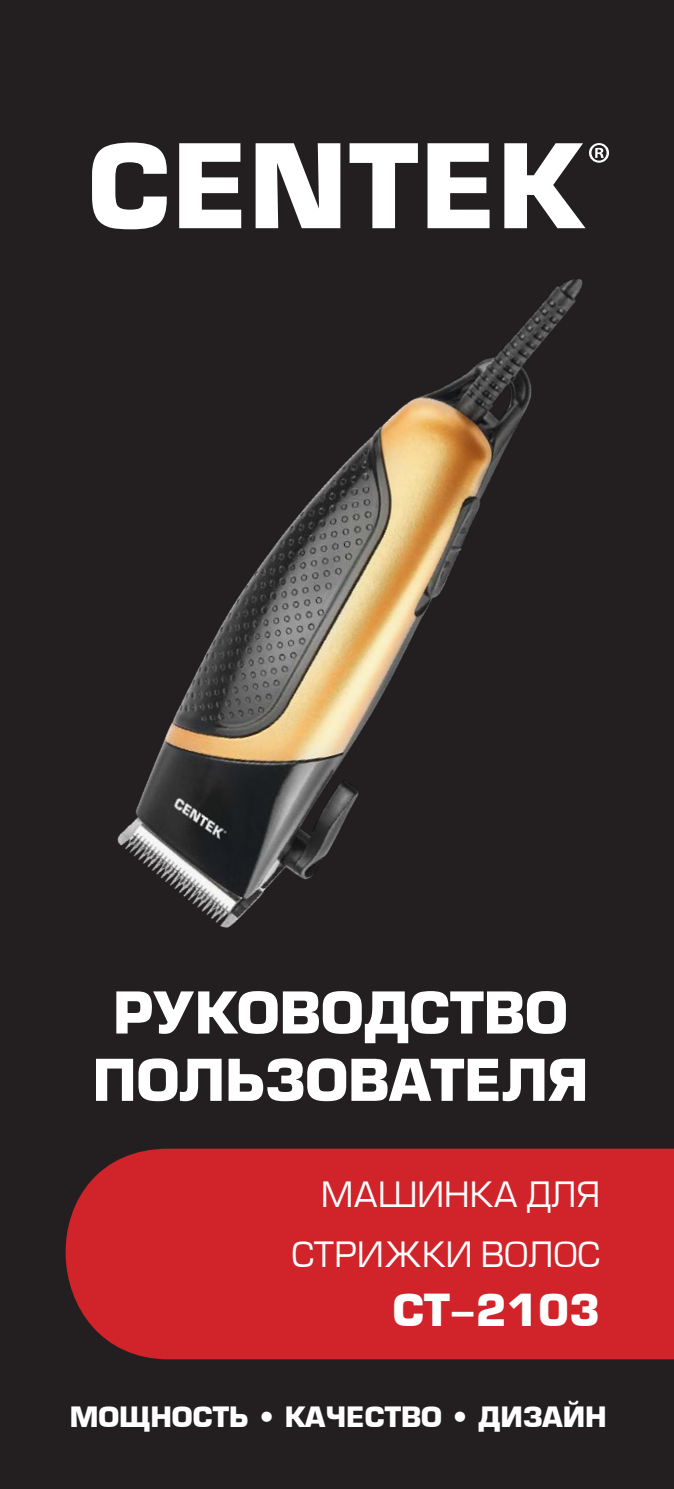
<style>
.page{position:relative;width:674px;height:1489px;background:#fff}
.page>*{position:absolute;margin:0;border:0;box-sizing:border-box;transform-origin:0 0}
.t1{font:700 56px "Europe";color:#fff}
.t2{font:700 43px "Europe";color:#fff}
.t3{font:34px/59.5px "Europe Normal";color:#fff;text-align:right}
.t4{font:700 27.25px "Europe";color:#fff}
</style>
<div class="page">
<div style="left:0;top:0;width:673px;height:1488px;background:#231f20"></div>
<svg style="left:65px;top:1148px;width:608px;height:211px;background:#c42229"></svg>
<svg style="left:92px;top:143px;width:75px;height:86px"></svg>
<svg style="left:179px;top:143px;width:62px;height:85px"></svg>
<svg style="left:255px;top:143px;width:85px;height:85px"></svg>
<svg style="left:349px;top:143px;width:68px;height:85px"></svg>
<svg style="left:427px;top:143px;width:62px;height:85px"></svg>
<svg style="left:504px;top:143px;width:104px;height:85px"></svg>
<img style="left:117px;top:279px;width:466px;height:649px">
<p class="t1" style="left:113px;top:979px;width:456px">РУКОВОДСТВО</p>
<p class="t1" style="left:92px;top:1047px;width:497px">ПОЛЬЗОВАТЕЛЯ</p>
<p class="t3" style="left:291px;top:1166px;width:310px">МАШИНКА ДЛЯ<br>СТРИЖКИ ВОЛОС</p>
<p class="t2" style="left:392px;top:1285px;width:209px">CT-2103</p>
<p class="t4" style="left:70px;top:1400px;width:538px">МОЩНОСТЬ • КАЧЕСТВО • ДИЗАЙН</p>
</div>
